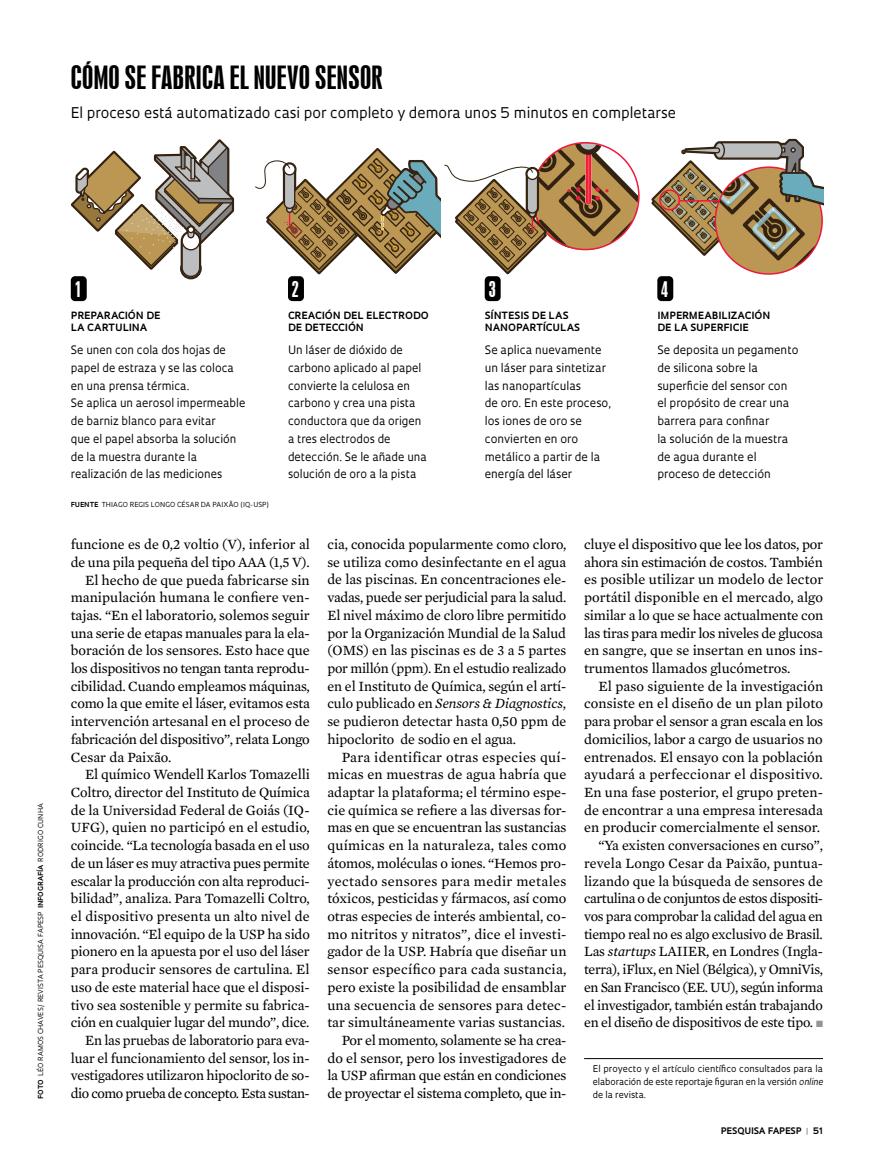
<style>
.page{position:relative;width:885px;height:1169px;background:#fff}
.page>*{position:absolute;margin:0;border:0;box-sizing:border-box;transform-origin:0 0}
.t1{font:30px "Swiss 924 BT Regular B";letter-spacing:.01em;color:#000}
.t2{font:21px "Swiss 924 BT Regular B";color:#fff}
.t3{font:14.4px/17.7px "Mercury Text G2";letter-spacing:-.005em;color:#000;text-align:justify}
.t4{font:14.4px "Oculum";color:#000}
.t5{font:14.4px "Mercury Text G2";letter-spacing:-.025em;color:#000}
.t6{font:14.4px "Mercury Text G2";letter-spacing:-.03em;color:#000}
.t7{font:11.4px/17.7px "Oculum";color:#000}
.t8{font:700 9.75px/12px "Oculum";letter-spacing:.03em;color:#000}
.t9{font:9px/13.4px "Oculum";letter-spacing:-.005em;color:#000;text-align:justify}
.t10{font:700 8.7px "Oculum";letter-spacing:.015em;color:#000}
.t11{font:6.75px "Oculum";letter-spacing:.015em;color:#000}
.t12{font:700 6.75px "Oculum";color:#000}
.s1{font-weight:700}
.s2{font-style:italic}
.s3{color:#939598}
</style>
<div class="page">
<hr style="left:584px;top:1058px;width:239px;height:1px;background:#000">
<div style="left:71px;top:276px;width:16px;height:25px;background:#000;border-radius:4px"></div>
<div style="left:288px;top:276px;width:16px;height:25px;background:#000;border-radius:4px"></div>
<div style="left:485px;top:276px;width:16px;height:25px;background:#000;border-radius:4px"></div>
<div style="left:657px;top:276px;width:16px;height:25px;background:#000;border-radius:4px"></div>
<svg style="left:70px;top:139px;width:165px;height:142px"></svg>
<svg style="left:255px;top:143px;width:383px;height:134px"></svg>
<svg style="left:651px;top:138px;width:172px;height:136px"></svg>
<h1 class="t1" style="left:71px;top:59px;width:313px">CÓMO SE FABRICA EL NUEVO SENSOR</h1>
<p class="t4" style="left:71px;top:103px;width:607px">El proceso está automatizado casi por completo y demora unos 5 minutos en completarse</p>
<h2 class="t2" style="left:75px;top:276px;width:9px">1</h2>
<p class="t8" style="left:71px;top:309px;width:91px">PREPARACIÓN DE<br>LA CARTULINA</p>
<p class="t7" style="left:71px;top:341px;width:176px">Se unen con cola dos hojas de papel de estraza y se las coloca en una prensa térmica.<br>Se aplica un aerosol impermeable de barniz blanco para evitar<br>que el papel absorba la solución de la muestra durante la realización de las mediciones</p>
<p class="t11" style="left:71px;top:500px;width:200px"><span class="s1">FUENTE</span> THIAGO REGIS LONGO CÉSAR DA PAIXÃO (IQ-USP)</p>
<h2 class="t2" style="left:292px;top:276px;width:9px">2</h2>
<p class="t8" style="left:288px;top:309px;width:142px">CREACIÓN DEL ELECTRODO<br>DE DETECCIÓN</p>
<p class="t7" style="left:288px;top:341px;width:140px">Un láser de dióxido de carbono aplicado al papel convierte la celulosa en carbono y crea una pista conductora que da origen a tres electrodos de detección. Se le añade una solución de oro a la pista</p>
<h2 class="t2" style="left:489px;top:276px;width:9px">3</h2>
<p class="t8" style="left:485px;top:309px;width:97px">SÍNTESIS DE LAS<br>NANOPARTÍCULAS</p>
<p class="t7" style="left:485px;top:341px;width:128px">Se aplica nuevamente un láser para sintetizar las nanopartículas<br>de oro. En este proceso, los iones de oro se convierten en oro metálico a partir de la energía del láser</p>
<h2 class="t2" style="left:661px;top:276px;width:9px">4</h2>
<p class="t8" style="left:657px;top:309px;width:114px">IMPERMEABILIZACIÓN<br>DE LA SUPERFICIE</p>
<p class="t7" style="left:657px;top:341px;width:143px">Se deposita un pegamento de silicona sobre la superficie del sensor con el propósito de crear una barrera para confinar<br>la solución de la muestra de agua durante el proceso de detección</p>
<p class="t3" style="left:71px;top:534px;width:241px">funcione es de 0,2 voltio (V), inferior al</p>
<p class="t3" style="left:71px;top:552px;width:240px">de una pila pequeña del tipo AAA (1,5 V).</p>
<p class="t3" style="left:85px;top:570px;width:226px">El hecho de que pueda fabricarse sin</p>
<p class="t3" style="left:71px;top:588px;width:240px">manipulación humana le confiere ven-</p>
<p class="t3" style="left:71px;top:605px;width:240px">tajas. “En el laboratorio, solemos seguir</p>
<p class="t3" style="left:71px;top:623px;width:240px">una serie de etapas manuales para la ela-</p>
<p class="t3" style="left:71px;top:641px;width:241px">boración de los sensores. Esto hace que</p>
<p class="t3" style="left:71px;top:658px;width:240px">los dispositivos no tengan tanta reprodu-</p>
<p class="t3" style="left:71px;top:676px;width:241px">cibilidad. Cuando empleamos máquinas,</p>
<p class="t3" style="left:71px;top:694px;width:241px">como la que emite el láser, evitamos esta</p>
<p class="t3" style="left:71px;top:711px;width:241px">intervención artesanal en el proceso de</p>
<p class="t5" style="left:71px;top:728px;width:241px">fabricación del dispositivo”, relata Longo</p>
<p class="t3" style="left:71px;top:747px;width:102px">Cesar da Paixão.</p>
<p class="t3" style="left:85px;top:765px;width:226px">El químico Wendell Karlos Tomazelli</p>
<p class="t3" style="left:71px;top:782px;width:241px">Coltro, director del Instituto de Química</p>
<p class="t3" style="left:71px;top:800px;width:240px">de la Universidad Federal de Goiás (IQ-</p>
<p class="t3" style="left:71px;top:818px;width:241px">UFG), quien no participó en el estudio,</p>
<p class="t3" style="left:71px;top:835px;width:240px">coincide. “La tecnología basada en el uso</p>
<p class="t3" style="left:71px;top:853px;width:241px">de un láser es muy atractiva pues permite</p>
<p class="t3" style="left:71px;top:871px;width:240px">escalar la producción con alta reproduci-</p>
<p class="t3" style="left:71px;top:889px;width:240px">bilidad”, analiza. Para Tomazelli Coltro,</p>
<p class="t3" style="left:71px;top:906px;width:240px">el dispositivo presenta un alto nivel de</p>
<p class="t3" style="left:71px;top:924px;width:241px">innovación. “El equipo de la USP ha sido</p>
<p class="t3" style="left:71px;top:942px;width:240px">pionero en la apuesta por el uso del láser</p>
<p class="t3" style="left:71px;top:959px;width:240px">para producir sensores de cartulina. El</p>
<p class="t3" style="left:71px;top:977px;width:240px">uso de este material hace que el disposi-</p>
<p class="t3" style="left:71px;top:995px;width:240px">tivo sea sostenible y permite su fabrica-</p>
<p class="t3" style="left:71px;top:1012px;width:240px">ción en cualquier lugar del mundo”, dice.</p>
<p class="t3" style="left:85px;top:1030px;width:226px">En las pruebas de laboratorio para eva-</p>
<p class="t3" style="left:71px;top:1048px;width:240px">luar el funcionamiento del sensor, los in-</p>
<p class="t3" style="left:71px;top:1066px;width:240px">vestigadores utilizaron hipoclorito de so-</p>
<p class="t11" style="left:36px;top:1076px;width:274px;rotate:-90deg">LÉO RAMOS CHAVES /REVISTA PESQUISA FAPESP <span class="s1">INFOGRAFÍA</span> RODRIGO CUNHA</p>
<p class="t12" style="left:36px;top:1098px;width:20px;rotate:-90deg">FOTO</p>
<p class="t6" style="left:71px;top:1082px;width:240px">dio como prueba de concepto. Esta sustan-</p>
<p class="t3" style="left:327px;top:534px;width:240px">cia, conocida popularmente como cloro, se utiliza como desinfectante en el agua de las piscinas. En concentraciones ele&shy;vadas, puede ser perjudicial para la salud.<br>El nivel máximo de cloro libre permitido por la Organización Mundial de la Salud (OMS) en las piscinas es de 3 a 5 partes por millón (ppm). En el estudio realizado en el Instituto de Química, según el artí&shy;culo publicado en <span class="s2">Sensors &amp; Diagnostics</span>, se pudieron detectar hasta 0,50 ppm de hipoclorito de sodio en el agua.</p>
<p class="t3" style="left:327px;top:747px;width:241px;text-align:right">Para identificar otras especies quí&shy;micas en muestras de agua habría que adaptar la plataforma; el término espe&shy;cie química se refiere a las diversas for&shy;mas en que se encuentran las sustancias químicas en la naturaleza, tales como átomos, moléculas o iones. “Hemos pro&shy;yectado sensores para medir metales tóxicos, pesticidas y fármacos, así como otras especies de interés ambiental, co&shy;mo nitritos y nitratos”, dice el investi&shy;gador de la USP. Habría que diseñar un sensor específico para cada sustancia, pero existe la posibilidad de ensamblar una secuencia de sensores para detec&shy;tar simultáneamente varias sustancias.<br>Por el momento, solamente se ha crea&shy;do el sensor, pero los investigadores de la USP afirman que están en condiciones de proyectar el sistema completo, que in-</p>
<p class="t3" style="left:584px;top:534px;width:241px">cluye el dispositivo que lee los datos, por ahora sin estimación de costos. También es posible utilizar un modelo de lector portátil disponible en el mercado, algo similar a lo que se hace actualmente con las tiras para medir los niveles de glucosa en sangre, que se insertan en unos ins&shy;trumentos llamados glucómetros.</p>
<p class="t3" style="left:584px;top:676px;width:241px;text-align:right">El paso siguiente de la investigación consiste en el diseño de un plan piloto para probar el sensor a gran escala en los domicilios, labor a cargo de usuarios no entrenados. El ensayo con la población ayudará a perfeccionar el dispositivo.<br>En una fase posterior, el grupo preten&shy;de encontrar a una empresa interesada en producir comercialmente el sensor. “Ya existen conversaciones en curso”, revela Longo Cesar da Paixão, puntua&shy;lizando que la búsqueda de sensores de cartulina o de conjuntos de estos dispositi&shy;vos para comprobar la calidad del agua en tiempo real no es algo exclusivo de Brasil.<br>Las <span class="s2">startups</span> LAIIER, en Londres (Ingla&shy;terra), iFlux, en Niel (Bélgica), y OmniVis, en San Francisco (EE. UU), según informa el investigador, también están trabajando en el diseño de dispositivos de este tipo. <span class="s3">■</span></p>
<p class="t9" style="left:593px;top:1061px;width:232px">El proyecto y el artículo científico consultados para la elaboración de este reportaje figuran en la versión <span class="s2">online </span>de la revista.</p>
<p class="t10" style="left:721px;top:1124px;width:104px">PESQUISA FAPESP <span class="s3">|</span> 51</p>
</div>
